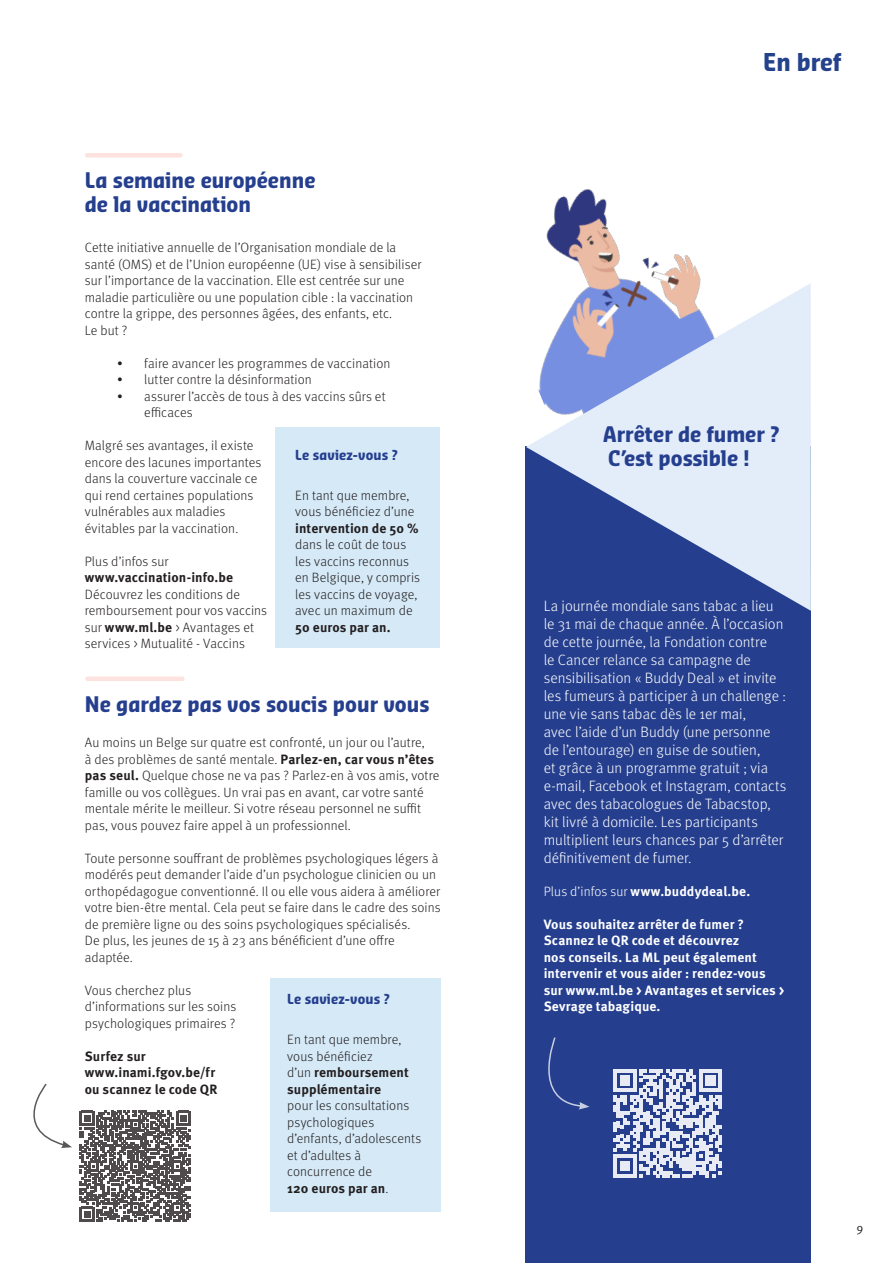
<style>
.page{position:relative;width:893px;height:1263px;background:#fff}
.page>*{position:absolute;margin:0;border:0;box-sizing:border-box;transform-origin:0 0}
.RUBRIEK{font:700 24px "Sansa Con Pro";color:#24418b}
.QUOTE{font:700 21px/24px "Sansa Con Pro";color:#253f8e}
.t1{font:300 15px/18px "Meta Pro";color:#fff}
.BODY{font:300 13.5px/16.5px "Meta Pro";letter-spacing:.005em;color:#231f20}
.QUOTE-2{font:300 13.5px/16.5px "Meta Pro";letter-spacing:.005em;color:#231f20}
.BODY-2{font:700 13.5px/16.5px "Meta Pro";letter-spacing:.01em;color:#fff}
.BODY-3{font:700 13.5px/16.5px "Meta Pro";letter-spacing:.005em;color:#231f20}
.INTRO{font:700 13.5px "Sansa Con Pro";letter-spacing:.01em;color:#253f8e}
.t2{font:12px "Meta Pro Norm";color:#231f20}
.s1{font-weight:300}
.s2{font-weight:700}
</style>
<div class="page">
<img style="left:546px;top:189px;width:155px;height:94px">
<div style="left:525px;top:447px;width:285px;height:816px;background:#253f8e"></div>
<svg style="left:613px;top:1069px;width:109px;height:108px"></svg>
<svg style="left:548px;top:1037px;width:41px;height:72px"></svg>
<svg style="left:526px;top:283px;width:285px;height:328px;fill:#e3edfa"></svg>
<div style="left:87px;top:153px;width:94px;height:5px;background:#fde2df"></div>
<div style="left:87px;top:676px;width:95px;height:5px;background:#fde2df"></div>
<svg style="left:33px;top:1083px;width:39px;height:65px"></svg>
<div style="left:270px;top:978px;width:170px;height:233px;background:#d5e9f7"></div>
<svg style="left:80px;top:1111px;width:111px;height:110px"></svg>
<div style="left:276px;top:427px;width:164px;height:221px;background:#d5e9f7"></div>
<p class="QUOTE" style="left:85px;top:168px;width:232px">La semaine européenne de la vaccination</p>
<p class="QUOTE-2" style="left:85px;top:239px;width:338px">Cette initiative annuelle de l’Organisation mondiale de la santé (OMS) et de l’Union européenne (UE) vise à sensibiliser sur l’importance de la vaccination. Elle est centrée sur une maladie particulière ou une population cible : la vaccination contre la grippe, des personnes âgées, des enfants, etc.<br>Le but ?</p>
<p class="BODY" style="left:117px;top:354px;width:275px">• faire avancer les programmes de vaccination</p>
<p class="BODY" style="left:117px;top:370px;width:196px">• lutter contre la désinformation</p>
<p class="BODY" style="left:144px;top:387px;width:243px;text-indent:-27px">• assurer l’accès de tous à des vaccins sûrs et efficaces</p>
<p class="BODY" style="left:85px;top:436px;width:178px">Malgré ses avantages, il existe encore des lacunes importantes dans la couverture vaccinale ce qui rend certaines populations vulnérables aux maladies évitables par la vaccination.</p>
<p class="BODY-3" style="left:85px;top:552px;width:150px"><span class="s1">Plus d’infos sur </span>www.vaccination-info.be</p>
<p class="BODY" style="left:85px;top:585px;width:184px">Découvrez les conditions de remboursement pour vos vaccins sur <span class="s2">www.ml.be</span> &gt; Avantages et services &gt; Mutualité - Vaccins</p>
<p class="INTRO" style="left:295px;top:446px;width:104px">Le saviez-vous ?</p>
<p class="BODY" style="left:295px;top:486px;width:126px">En tant que membre, vous bénéficiez d’une <span class="s2">intervention de 50 % </span>dans le coût de tous les vaccins reconnus en Belgique, y compris les vaccins de voyage, avec un maximum de<br><span class="s2">50 euros par an.</span></p>
<p class="QUOTE" style="left:85px;top:692px;width:346px">Ne gardez pas vos soucis pour vous</p>
<p class="BODY" style="left:85px;top:733px;width:356px">Au moins un Belge sur quatre est confronté, un jour ou l’autre,<br>à des problèmes de santé mentale. <span class="s2">Parlez-en, car vous n’êtes pas seul.</span> Quelque chose ne va pas ? Parlez-en à vos amis, votre famille ou vos collègues. Un vrai pas en avant, car votre santé mentale mérite le meilleur. Si votre réseau personnel ne suffit pas, vous pouvez faire appel à un professionnel.</p>
<p class="BODY" style="left:85px;top:849px;width:357px">Toute personne souffrant de problèmes psychologiques légers à modérés peut demander l’aide d’un psychologue clinicien ou un orthopédagogue conventionné. Il ou elle vous aidera à améliorer votre bien-être mental. Cela peut se faire dans le cadre des soins de première ligne ou des soins psychologiques spécialisés.<br>De plus, les jeunes de 15 à 23 ans bénéficient d’une offre adaptée.</p>
<p class="BODY" style="left:85px;top:981px;width:153px">Vous cherchez plus d’informations sur les soins psychologiques primaires ?</p>
<p class="INTRO" style="left:287px;top:990px;width:104px">Le saviez-vous ?</p>
<p class="BODY" style="left:287px;top:1030px;width:136px">En tant que membre, vous bénéficiez<br>d’un <span class="s2">remboursement supplémentaire<br></span>pour les consultations psychologiques d’enfants, d’adolescents et d’adultes à concurrence de<br><span class="s2">120 euros par an</span>.</p>
<p class="BODY-3" style="left:85px;top:1047px;width:134px">Surfez sur www.inami.fgov.be/fr ou scannez le code QR</p>
<p class="RUBRIEK" style="left:763px;top:46px;width:79px">En bref</p>
<p class="QUOTE" style="left:603px;top:422px;width:178px">Arrêter de fumer ?<br>C’est possible !</p>
<p class="t1" style="left:544px;top:596px;width:244px">La journée mondiale sans tabac a lieu le 31 mai de chaque année. À l’occasion de cette journée, la Fondation contre<br>le Cancer relance sa campagne de sensibilisation « Buddy Deal » et invite les fumeurs à participer à un challenge : une vie sans tabac dès le 1er mai,<br>avec l’aide d’un Buddy (une personne de l’entourage) en guise de soutien,<br>et grâce à un programme gratuit ; via e-mail, Facebook et Instagram, contacts avec des tabacologues de Tabacstop, kit livré à domicile. Les participants multiplient leurs chances par 5 d’arrêter définitivement de fumer.</p>
<p class="BODY-2" style="left:544px;top:882px;width:208px"><span class="s1">Plus d’infos sur</span> www.buddydeal.be.</p>
<p class="BODY-2" style="left:544px;top:915px;width:242px">Vous souhaitez arrêter de fumer ?<br>Scannez le QR code et découvrez<br>nos conseils. La ML peut également intervenir et vous aider : rendez-vous sur www.ml.be &gt; Avantages et services &gt;<br>Sevrage tabagique.</p>
<p class="t2" style="left:856px;top:1218px;width:8px">9</p>
</div>
